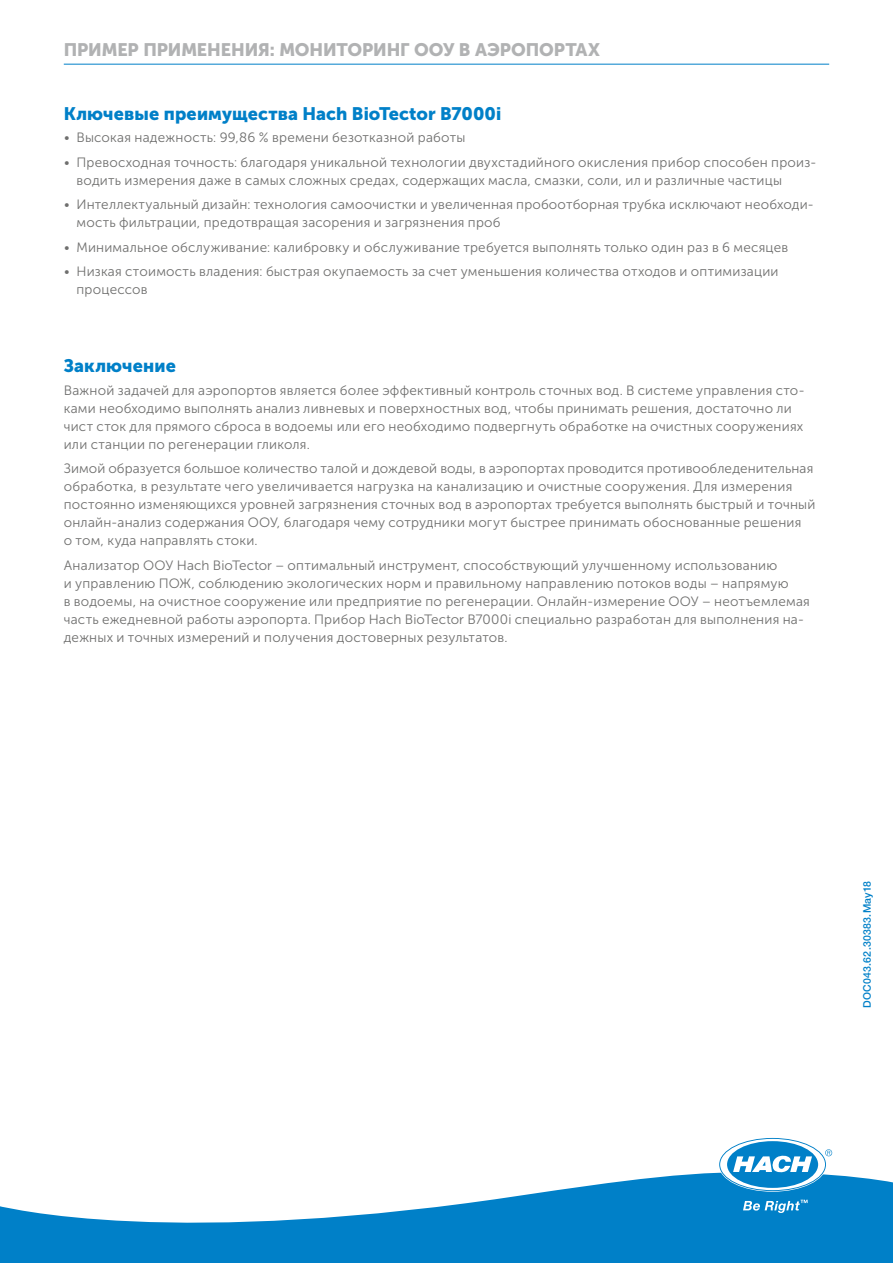
<style>
.page{position:relative;width:893px;height:1263px;background:#fff}
.page>*{position:absolute;margin:0;border:0;box-sizing:border-box;transform-origin:0 0}
.t1{font:18px "Museo Sans Cyrl 900";letter-spacing:.005em;color:#0080c8}
.t2{font:18px "Museo Sans Cyrl 900";letter-spacing:-.01em;color:#b1b2b3}
.t3{font:13.5px/18px "Museo Sans Cyrl 300";letter-spacing:.015em;color:#6f6f6e}
.t4{font:500 10.5px "Helvetica Neue LTW1 G";letter-spacing:.025em;color:#0080c8}
</style>
<div class="page">
<hr style="left:64px;top:64px;width:765px;height:1px;background:#0080c8">
<svg style="left:0;top:1172px;width:893px;height:91px;fill:#0080c8"></svg>
<svg style="left:720px;top:1139px;width:112px;height:51px"></svg>
<svg style="left:743px;top:1200px;width:65px;height:13px"></svg>
<h1 class="t2" style="left:64px;top:39px;width:538px">ПРИМЕР ПРИМЕНЕНИЯ: МОНИТОРИНГ ООУ В АЭРОПОРТАХ</h1>
<h1 class="t1" style="left:64px;top:103px;width:439px">Ключевые преимущества Hach BioTector B7000i</h1>
<p class="t3" style="left:64px;top:129px;width:403px">• Высокая надежность: 99,86 % времени безотказной работы</p>
<p class="t3" style="left:77px;top:153px;width:741px;text-indent:-13px">• Превосходная точность: благодаря уникальной технологии двухстадийного окисления прибор способен произ&shy;водить измерения даже в самых сложных средах, содержащих масла, смазки, соли, ил и различные частицы</p>
<p class="t3" style="left:77px;top:196px;width:739px;text-indent:-13px">• Интеллектуальный дизайн: технология самоочистки и увеличенная пробоотборная трубка исключают необходи&shy;мость фильтрации, предотвращая засорения и загрязнения проб</p>
<p class="t3" style="left:64px;top:238px;width:726px">• Минимальное обслуживание: калибровку и обслуживание требуется выполнять только один раз в 6 месяцев</p>
<p class="t3" style="left:77px;top:262px;width:703px;text-indent:-13px">• Низкая стоимость владения: быстрая окупаемость за счет уменьшения количества отходов и оптимизации процессов</p>
<h1 class="t1" style="left:64px;top:356px;width:114px">Заключение</h1>
<p class="t3" style="left:64px;top:381px;width:742px">Важной задачей для аэропортов является более эффективный контроль сточных вод. В системе управления сто&shy;ками необходимо выполнять анализ ливневых и поверхностных вод, чтобы принимать решения, достаточно ли чист сток для прямого сброса в водоемы или его необходимо подвергнуть обработке на очистных сооружениях или станции по регенерации гликоля.</p>
<p class="t3" style="left:64px;top:460px;width:753px">Зимой образуется большое количество талой и дождевой воды, в аэропортах проводится противообледенительная обработка, в результате чего увеличивается нагрузка на канализацию и очистные сооружения. Для измерения постоянно изменяющихся уровней загрязнения сточных вод в аэропортах требуется выполнять быстрый и точный онлайн-анализ содержания ООУ, благодаря чему сотрудники могут быстрее принимать обоснованные решения<br>о том, куда направлять стоки.</p>
<p class="t3" style="left:64px;top:556px;width:748px">Анализатор ООУ Hach BioTector – оптимальный инструмент, способствующий улучшенному использованию<br>и управлению ПОЖ, соблюдению экологических норм и правильному направлению потоков воды – напрямую<br>в водоемы, на очистное сооружение или предприятие по регенерации. Онлайн-измерение ООУ – неотъемлемая часть ежедневной работы аэропорта. Прибор Hach BioTector B7000i специально разработан для выполнения на&shy;дежных и точных измерений и получения достоверных результатов.</p>
<p class="t4" style="left:861px;top:1008px;width:129px;rotate:-90deg">DOC043.62.30383.May18</p>
</div>
